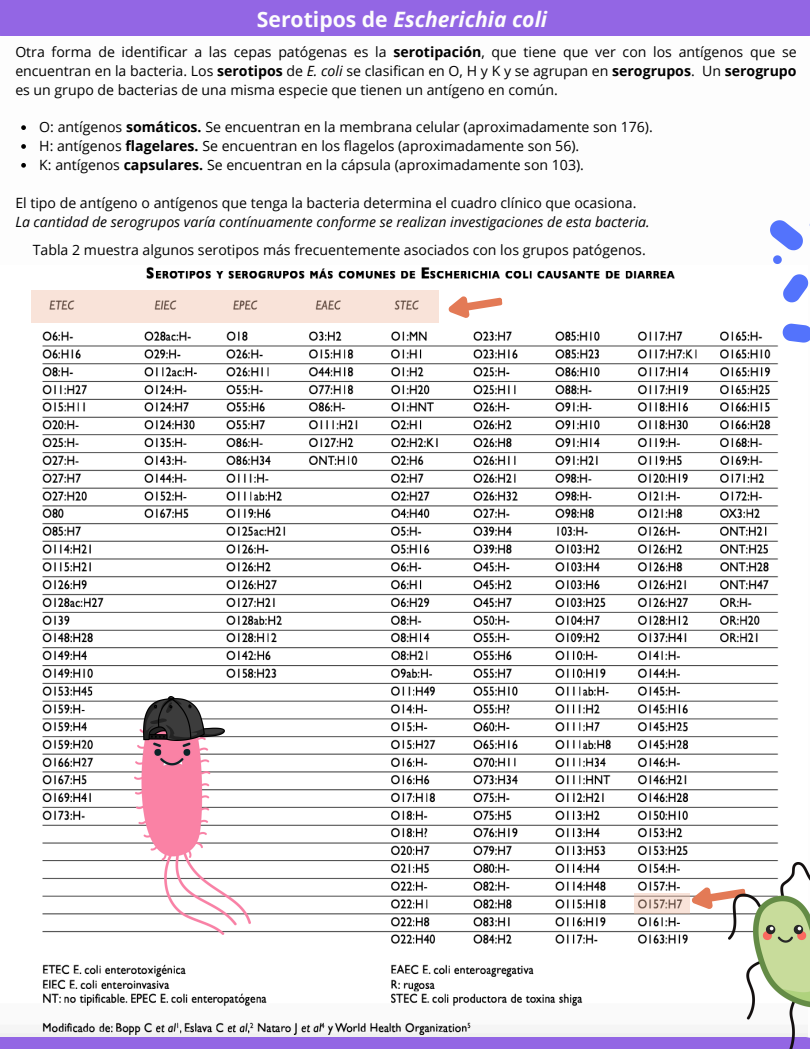
<style>
.page{position:relative;width:810px;height:1049px;background:#fff}
.page>*{position:absolute;margin:0;border:0;box-sizing:border-box;transform-origin:0 0}
.t1{font:italic 700 21.15px "Open Sans";color:#fdfdfd}
.t2{font:14.1px/18.8px "Open Sans";color:#000}
.t3{font:italic 14.1px "Open Sans";color:#000}
.s1{font-style:normal}
.s2{font-weight:700}
.s3{font-style:italic}
</style>
<div class="page">
<img style="left:0;top:267px;width:807px;height:769px">
<svg style="left:446px;top:295px;width:57px;height:26px"></svg>
<svg style="left:31px;top:289px;width:407px;height:33px;background:#f4dfd5"></svg>
<svg style="left:634px;top:893px;width:55px;height:20px"></svg>
<svg style="left:690px;top:885px;width:39px;height:27px"></svg>
<div style="left:0;top:0;width:810px;height:36px;background:#9366e4"></div>
<div style="left:0;top:1036px;width:810px;height:12px;background:#9366e4"></div>
<img style="left:729px;top:862px;width:81px;height:186px">
<img style="left:135px;top:705px;width:115px;height:228px">
<svg style="left:783px;top:274px;width:25px;height:28px"></svg>
<svg style="left:783px;top:323px;width:27px;height:19px"></svg>
<svg style="left:770px;top:220px;width:33px;height:44px"></svg>
<img style="left:143px;top:696px;width:82px;height:44px">
<svg style="left:21px;top:125px;width:5px;height:5px"></svg>
<svg style="left:21px;top:144px;width:5px;height:5px"></svg>
<svg style="left:21px;top:163px;width:5px;height:5px"></svg>
<p class="t1" style="left:257px;top:4px;width:292px"><span class="s1">Serotipos de</span> Escherichia coli</p>
<p class="t2" style="left:15px;top:42px;width:783px">Otra forma de identificar a las cepas patógenas es la <span class="s2">serotipación</span>, que tiene que ver con los antígenos que se encuentran en la bacteria. Los <span class="s2">serotipos</span> de <span class="s3">E. coli</span> se clasifican en O, H y K y se agrupan en <span class="s2">serogrupos</span>. Un <span class="s2">serogrupo</span></p>
<p class="t2" style="left:15px;top:80px;width:544px">es un grupo de bacterias de una misma especie que tienen un antígeno en común.</p>
<p class="t2" style="left:39px;top:117px;width:615px">O: antígenos <span class="s2">somáticos.</span> Se encuentran en la membrana celular (aproximadamente son 176).<br>H: antígenos <span class="s2">flagelares.</span> Se encuentran en los flagelos (aproximadamente son 56).<br>K: antígenos <span class="s2">capsulares.</span> Se encuentran en la cápsula (aproximadamente son 103).</p>
<p class="t2" style="left:15px;top:193px;width:623px">El tipo de antígeno o antígenos que tenga la bacteria determina el cuadro clínico que ocasiona.</p>
<p class="t3" style="left:15px;top:211px;width:636px">La cantidad de serogrupos varía contínuamente conforme se realizan investigaciones de esta bacteria.</p>
<h1 class="t2" style="left:33px;top:240px;width:614px">Tabla 2 muestra algunos serotipos más frecuentemente asociados con los grupos patógenos.</h1>
</div>
